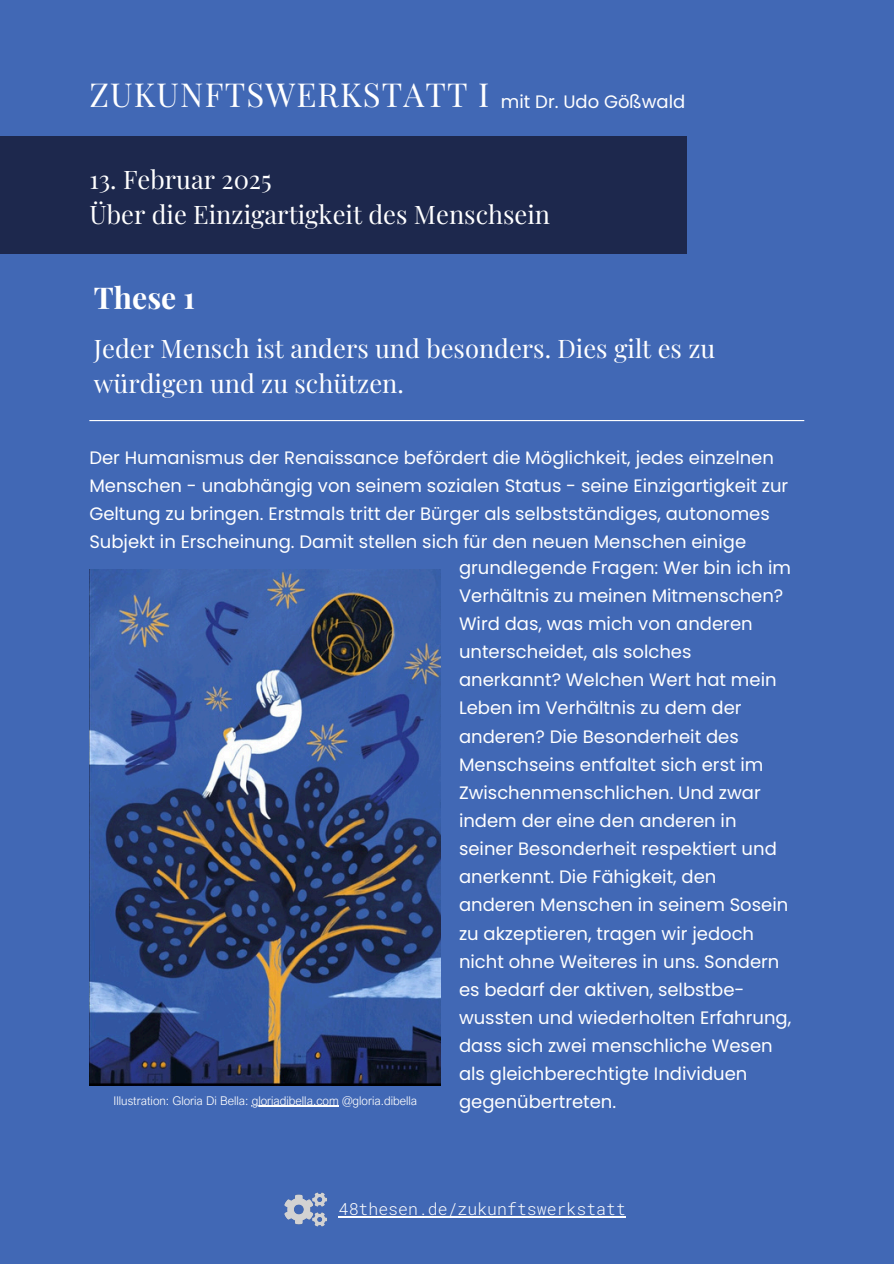
<style>
.page{position:relative;width:894px;height:1264px;background:#fff}
.page>*{position:absolute;margin:0;border:0;box-sizing:border-box;transform-origin:0 0}
.t1{font:33px "Playfair Display";letter-spacing:.035em;color:#fff}
.t2{font:700 30px "Playfair Display";color:#fff}
.t3{font:25.5px/34.8px "Playfair Display";color:#fff}
.t4{font:18px/28.2px "Poppins";color:#fff}
.t5{font:300 16.5px "Roboto Mono";color:#fff}
.t6{font:300 12px "Arial Nova";color:#fff}
</style>
<div class="page">
<div style="left:0;top:0;width:893px;height:1263px;background:#4168b5"></div>
<div style="left:0;top:135px;width:686px;height:118px;background:#1d284d"></div>
<img style="left:284px;top:1192px;width:43px;height:35px">
<hr style="left:338px;top:1216px;width:287px;height:1px;background:#fff">
<hr style="left:89px;top:420px;width:715px;height:1px;background:#fff">
<img style="left:89px;top:570px;width:351px;height:515px">
<hr style="left:252px;top:1105px;width:87px;height:1px;background:#fff">
<p class="t1" style="left:89px;top:72px;width:401px">ZUKUNFTSWERKSTATT I</p>
<p class="t4" style="left:501px;top:88px;width:186px">mit Dr. Udo Gößwald</p>
<h3 class="t3" style="left:89px;top:161px;width:462px">13. Februar 2025<br>Über die Einzigartigkeit des Menschsein</h3>
<h4 class="t2" style="left:94px;top:276px;width:102px">These 1</h4>
<h2 class="t3" style="left:94px;top:330px;width:622px">Jeder Mensch ist anders und besonders. Dies gilt es zu würdigen und zu schützen.</h2>
<h1 class="t4" style="left:89px;top:443px;width:700px">Der Humanismus der Renaissance befördert die Möglichkeit, jedes einzelnen Menschen - unabhängig von seinem sozialen Status - seine Einzigartigkeit zur Geltung zu bringen. Erstmals tritt der Bürger als selbstständiges, autonomes Subjekt in Erscheinung. Damit stellen sich für den neuen Menschen einige</h1>
<p class="t6" style="left:114px;top:1093px;width:305px">Illustration: Gloria Di Bella: gloriadibella.com @gloria.dibella</p>
<h3 class="t4" style="left:459px;top:553px;width:334px">grundlegende Fragen: Wer bin ich im<br>Verhältnis zu meinen Mitmenschen?<br>Wird das, was mich von anderen unterscheidet, als solches anerkannt? Welchen Wert hat mein<br>Leben im Verhältnis zu dem der anderen? Die Besonderheit des<br>Menschseins entfaltet sich erst im<br>Zwischenmenschlichen. Und zwar indem der eine den anderen in seiner Besonderheit respektiert und anerkennt. Die Fähigkeit, den anderen Menschen in seinem Sosein zu akzeptieren, tragen wir jedoch nicht ohne Weiteres in uns. Sondern es bedarf der aktiven, selbstbe&shy;wussten und wiederholten Erfahrung, dass sich zwei menschliche Wesen als gleichberechtigte Individuen gegenübertreten.</h3>
<h4 class="t5" style="left:338px;top:1197px;width:288px">48thesen.de/zukunftswerkstatt</h4>
</div>
